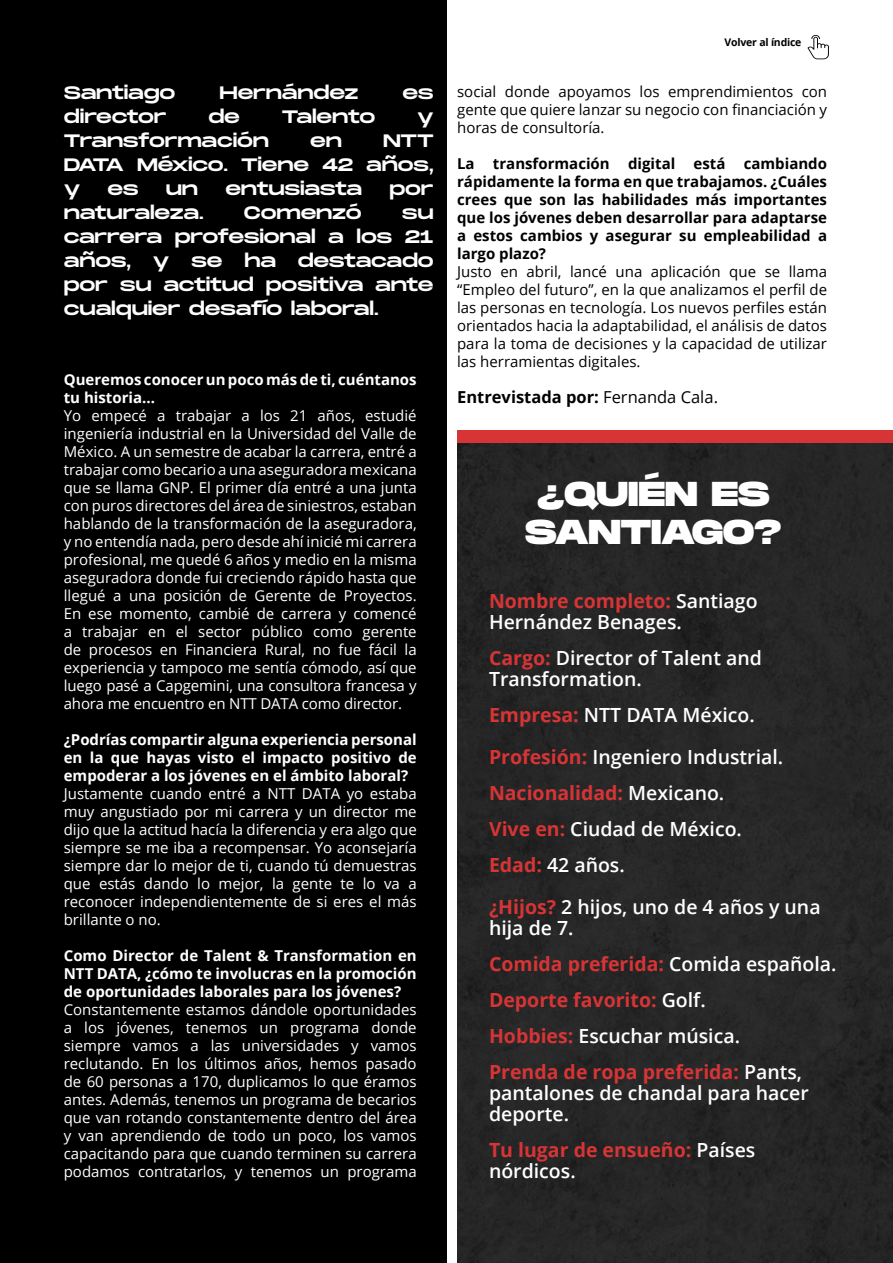
<style>
.page{position:relative;width:893px;height:1263px;background:#fff}
.page>*{position:absolute;margin:0;border:0;box-sizing:border-box;transform-origin:0 0}
.t1{font:800 34.5px/37.5px "Monument Extended";color:#fff;text-align:center}
.t2{font:600 19.5px/21px "Open Sans";color:#fff}
.t3{font:700 19.5px/36px "Open Sans";color:#d73436}
.t4{font:18px/24px "Monument Extended";letter-spacing:-.01em;color:#fff;text-align:justify}
.t5{font:700 16.5px "Open Sans";color:#000}
.t6{font:15px/18px "Open Sans";color:#fff;text-align:justify}
.t7{font:15px/18px "Open Sans";color:#000;text-align:justify}
.t8{font:700 15px/18px "Open Sans";color:#fff;text-align:justify}
.t9{font:700 15px/18px "Open Sans";color:#000;text-align:justify}
.t10{font:700 10.5px "Open Sans";letter-spacing:-.02em;color:#000}
.s1{font-weight:400}
.s2{font-weight:700;color:#d73436}
.s3{font-weight:600;color:#fff}
</style>
<div class="page">
<div style="left:0;top:0;width:446px;height:1263px;background:#000"></div>
<div style="left:457px;top:431px;width:436px;height:832px;background:#262626"></div>
<div style="left:457px;top:431px;width:436px;height:12px;background:#d73436"></div>
<svg style="left:807px;top:35px;width:22px;height:24px"></svg>
<p class="t4" style="left:64px;top:81px;width:113px">Santiago</p>
<p class="t4" style="left:220px;top:81px;width:141px">Hernández</p>
<p class="t4" style="left:403px;top:81px;width:33px">es</p>
<p class="t4" style="left:64px;top:105px;width:104px">director</p>
<p class="t4" style="left:208px;top:105px;width:33px">de</p>
<p class="t4" style="left:282px;top:105px;width:95px">Talento</p>
<p class="t4" style="left:417px;top:105px;width:18px">y</p>
<p class="t4" style="left:64px;top:129px;width:207px">Transformación</p>
<p class="t4" style="left:310px;top:129px;width:33px">en</p>
<p class="t4" style="left:64px;top:129px;width:371px;text-indent:319px">NTT DATA México. Tiene 42 años, y</p>
<p class="t4" style="left:108px;top:177px;width:33px">es</p>
<p class="t4" style="left:166px;top:177px;width:34px">un</p>
<p class="t4" style="left:225px;top:177px;width:138px">entusiasta</p>
<p class="t4" style="left:389px;top:177px;width:46px">por</p>
<p class="t4" style="left:64px;top:201px;width:141px">naturaleza.</p>
<p class="t4" style="left:244px;top:201px;width:119px">Comenzó</p>
<p class="t4" style="left:64px;top:201px;width:371px;text-indent:338px">su carrera profesional a los 21 años, y se ha destacado por su actitud positiva ante cualquier desafío laboral.</p>
<p class="t8" style="left:64px;top:370px;width:354px">Queremos conocer un poco más de ti, cuéntanos tu historia...</p>
<p class="t6" style="left:64px;top:406px;width:354px">Yo empecé a trabajar a los 21 años, estudié ingeniería industrial en la Universidad del Valle de México. A un semestre de acabar la carrera, entré a trabajar como becario a una aseguradora mexicana que se llama GNP. El primer día entré a una junta con puros directores del área de siniestros, estaban hablando de la transformación de la aseguradora, y no entendía nada, pero desde ahí inicié mi carrera profesional, me quedé 6 años y medio en la misma aseguradora donde fui creciendo rápido hasta que llegué a una posición de Gerente de Proyectos.<br>En ese momento, cambié de carrera y comencé a trabajar en el sector público como gerente de procesos en Financiera Rural, no fue fácil la experiencia y tampoco me sentía cómodo, así que luego pasé a Capgemini, una consultora francesa y ahora me encuentro en NTT DATA como director.</p>
<p class="t8" style="left:64px;top:730px;width:354px">¿Podrías compartir alguna experiencia personal en la que hayas visto el impacto positivo de empoderar a los jóvenes en el ámbito laboral?</p>
<p class="t6" style="left:64px;top:784px;width:354px">Justamente cuando entré a NTT DATA yo estaba muy angustiado por mi carrera y un director me dijo que la actitud hacía la diferencia y era algo que siempre se me iba a recompensar. Yo aconsejaría siempre dar lo mejor de ti, cuando tú demuestras que estás dando lo mejor, la gente te lo va a reconocer independientemente de si eres el más brillante o no.</p>
<p class="t8" style="left:64px;top:946px;width:354px">Como Director de Talent &amp; Transformation en NTT DATA, ¿cómo te involucras en la promoción de oportunidades laborales para los jóvenes?</p>
<p class="t6" style="left:64px;top:1000px;width:354px">Constantemente estamos dándole oportunidades a los jóvenes, tenemos un programa donde siempre vamos a las universidades y vamos reclutando. En los últimos años, hemos pasado de 60 personas a 170, duplicamos lo que éramos antes. Además, tenemos un programa de becarios que van rotando constantemente dentro del área y van aprendiendo de todo un poco, los vamos capacitando para que cuando terminen su carrera podamos contratarlos, y tenemos un programa</p>
<p class="t10" style="left:725px;top:35px;width:78px">Volver al índice</p>
<p class="t7" style="left:457px;top:82px;width:371px">social donde apoyamos los emprendimientos con gente que quiere lanzar su negocio con financiación y horas de consultoría.</p>
<p class="t9" style="left:457px;top:154px;width:371px">La transformación digital está cambiando rápidamente la forma en que trabajamos. ¿Cuáles crees que son las habilidades más importantes que los jóvenes deben desarrollar para adaptarse a estos cambios y asegurar su empleabilidad a largo plazo?</p>
<p class="t7" style="left:457px;top:262px;width:371px">Justo en abril, lancé una aplicación que se llama “Empleo del futuro”, en la que analizamos el perfil de las personas en tecnología. Los nuevos perfiles están orientados hacia la adaptabilidad, el análisis de datos para la toma de decisiones y la capacidad de utilizar las herramientas digitales.</p>
<p class="t5" style="left:457px;top:386px;width:262px">Entrevistada por: <span class="s1">Fernanda Cala.</span></p>
<h1 class="t1" style="left:525px;top:474px;width:258px">¿QUIÉN ES<br>SANTIAGO?</h1>
<h2 class="t2" style="left:489px;top:590px;width:270px"><span class="s2">Nombre completo:</span> Santiago<br>Hernández Benages.</h2>
<h2 class="t2" style="left:489px;top:647px;width:274px"><span class="s2">Cargo:</span> Director of Talent and<br>Transformation.</h2>
<h2 class="t2" style="left:489px;top:694px;width:296px;line-height:42px"><span class="s2">Empresa:</span> NTT DATA México.<br><span class="s2">Profesión:</span> Ingeniero Industrial.</h2>
<h2 class="t2" style="left:489px;top:775px;width:254px;line-height:36px"><span class="s2">Nacionalidad:</span> Mexicano.<br><span class="s2">Vive en:</span> Ciudad de México.<br><span class="s2">Edad:</span> 42 años.</h2>
<h2 class="t2" style="left:489px;top:896px;width:333px"><span class="s2">¿Hijos?</span> 2 hijos, uno de 4 años y una hija de 7.</h2>
<h2 class="t3" style="left:489px;top:946px;width:349px">Comida preferida: <span class="s3">Comida española.<br></span>Deporte favorito: <span class="s3">Golf.<br></span>Hobbies: <span class="s3">Escuchar música.<br></span>Prenda de ropa preferida: <span class="s3">Pants,</span></h2>
<h2 class="t2" style="left:489px;top:1082px;width:321px">pantalones de chandal para hacer deporte.</h2>
<h2 class="t3" style="left:489px;top:1139px;width:268px;line-height:21px">Tu lugar de ensueño: <span class="s3">Países nórdicos.</span></h2>
</div>
